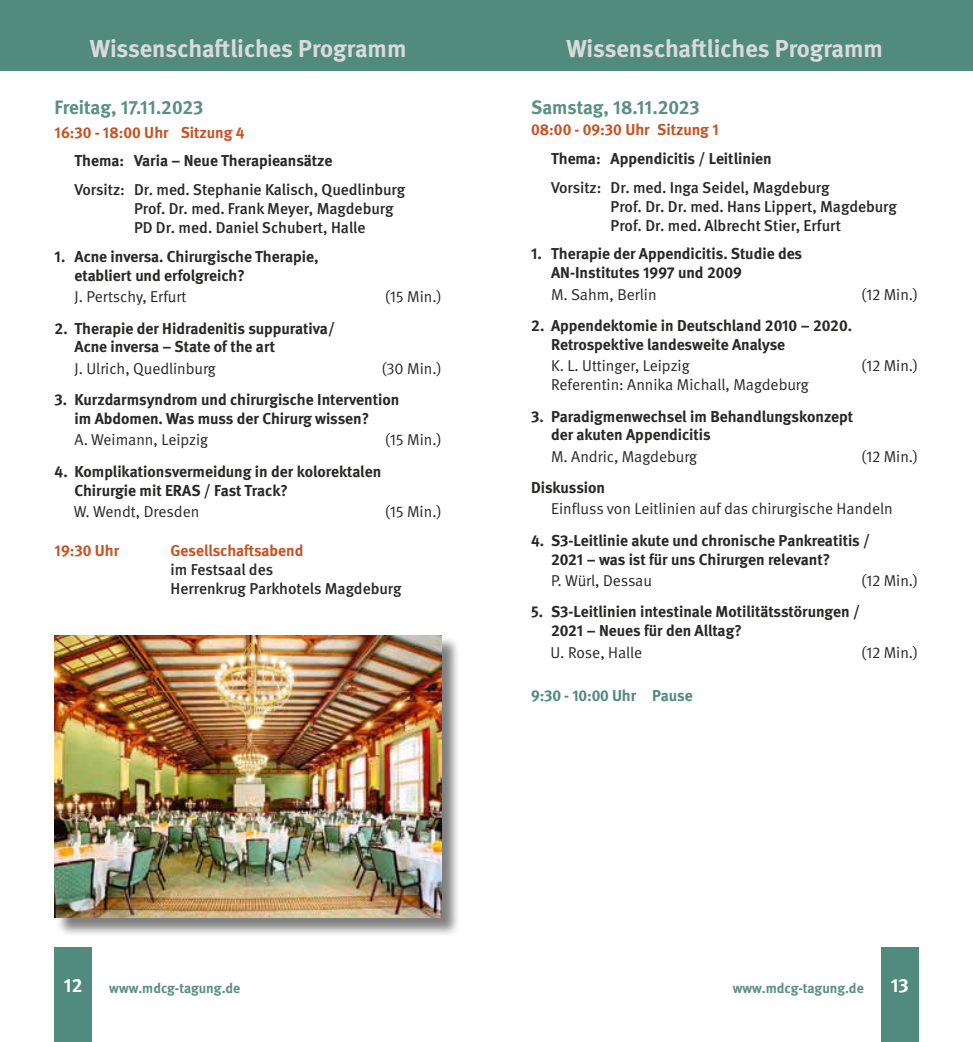
<style>
.page{position:relative;width:973px;height:1042px;background:#fff}
.page>*{position:absolute;margin:0;border:0;box-sizing:border-box;transform-origin:0 0}
.t1{font:700 24.5px "DGUV Meta";color:#dadada}
.t2{font:700 19.25px "DGUV Meta";color:#5a9083}
.t3{font:700 19.25px "DGUV Meta";color:#fff}
.t4{font:700 15.75px/18.9px "DGUV Meta";color:#282827}
.t5{font:15.75px "DGUV Meta";color:#282827}
.t6{font:500 15.75px/18.9px "DGUV Meta";color:#282827}
.t7{font:700 15.75px "DGUV Meta";color:#c65325}
.t8{font:700 15.75px "DGUV Meta";letter-spacing:-.01em;color:#508b7d}
.t9{font:700 14px "DGUV Meta";color:#5a9083}
</style>
<div class="page">
<div style="left:0;top:0;width:972px;height:71px;background:#508b7d"></div>
<div style="left:55px;top:947px;width:37px;height:95px;background:#508b7d"></div>
<div style="left:881px;top:947px;width:37px;height:95px;background:#508b7d"></div>
<div style="left:55px;top:636px;width:406px;height:300px;background:#000;opacity:.5"></div>
<img style="left:55px;top:635px;width:386px;height:283px">
<h1 class="t1" style="left:90px;top:34px;width:318px">Wissenschaftliches Programm</h1>
<h1 class="t1" style="left:566px;top:34px;width:318px">Wissenschaftliches Programm</h1>
<p class="t2" style="left:55px;top:96px;width:150px">Freitag, 17.11.2023</p>
<p class="t7" style="left:55px;top:123px;width:191px">16:30 - 18:00 Uhr Sitzung 4</p>
<p class="t4" style="left:74px;top:152px;width:259px">Thema: Varia – Neue Therapieansätze</p>
<p class="t6" style="left:134px;top:181px;width:273px;text-indent:-60px">Vorsitz: Dr. med. Stephanie Kalisch, Quedlinburg<br>Prof. Dr. med. Frank Meyer, Magdeburg<br>PD Dr. med. Daniel Schubert, Halle</p>
<p class="t4" style="left:74px;top:247px;width:245px;text-indent:-20px">1. Acne inversa. Chirurgische Therapie, etabliert und erfolgreich?</p>
<p class="t5" style="left:74px;top:288px;width:113px">J. Pertschy, Erfurt</p>
<p class="t5" style="left:385px;top:288px;width:58px">(15 Min.)</p>
<p class="t4" style="left:74px;top:319px;width:262px;text-indent:-20px">2. Therapie der Hidradenitis suppurativa/<br>Acne inversa – State of the art</p>
<p class="t5" style="left:74px;top:359px;width:143px">J. Ulrich, Quedlinburg</p>
<p class="t5" style="left:381px;top:359px;width:62px">(30 Min.)</p>
<p class="t4" style="left:74px;top:391px;width:326px;text-indent:-20px">3. Kurzdarmsyndrom und chirurgische Intervention im Abdomen. Was muss der Chirurg wissen?</p>
<p class="t5" style="left:74px;top:431px;width:135px">A. Weimann, Leipzig</p>
<p class="t5" style="left:385px;top:431px;width:58px">(15 Min.)</p>
<p class="t4" style="left:74px;top:462px;width:308px;text-indent:-20px">4. Komplikationsvermeidung in der kolorektalen<br>Chirurgie mit ERAS / Fast Track?</p>
<p class="t5" style="left:74px;top:502px;width:127px">W. Wendt, Dresden</p>
<p class="t5" style="left:385px;top:502px;width:58px">(15 Min.)</p>
<p class="t7" style="left:55px;top:541px;width:66px">19:30 Uhr</p>
<p class="t7" style="left:170px;top:541px;width:134px">Gesellschaftsabend</p>
<p class="t6" style="left:170px;top:560px;width:232px">im Festsaal des<br>Herrenkrug Parkhotels Magdeburg</p>
<p class="t2" style="left:531px;top:96px;width:170px">Samstag, 18.11.2023</p>
<p class="t7" style="left:531px;top:120px;width:189px">08:00 - 09:30 Uhr Sitzung 1</p>
<p class="t4" style="left:551px;top:149px;width:222px">Thema: Appendicitis / Leitlinien</p>
<p class="t6" style="left:610px;top:178px;width:288px;text-indent:-60px">Vorsitz: Dr. med. Inga Seidel, Magdeburg<br>Prof. Dr. Dr. med. Hans Lippert, Magdeburg<br>Prof. Dr. med. Albrecht Stier, Erfurt</p>
<p class="t4" style="left:551px;top:245px;width:252px;text-indent:-20px">1. Therapie der Appendicitis. Studie des<br>AN-Institutes 1997 und 2009</p>
<p class="t5" style="left:551px;top:285px;width:107px">M. Sahm, Berlin</p>
<p class="t5" style="left:860px;top:285px;width:59px">(12 Min.)</p>
<p class="t4" style="left:551px;top:316px;width:302px;text-indent:-20px">2. Appendektomie in Deutschland 2010 – 2020.<br>Retrospektive landesweite Analyse</p>
<p class="t5" style="left:551px;top:357px;width:140px">K. L. Uttinger, Leipzig</p>
<p class="t5" style="left:860px;top:357px;width:59px">(12 Min.)</p>
<p class="t5" style="left:551px;top:376px;width:259px">Referentin: Annika Michall, Magdeburg</p>
<p class="t4" style="left:551px;top:407px;width:304px;text-indent:-20px">3. Paradigmenwechsel im Behandlungskonzept der akuten Appendicitis</p>
<p class="t5" style="left:551px;top:447px;width:148px">M. Andric, Magdeburg</p>
<p class="t5" style="left:860px;top:447px;width:59px">(12 Min.)</p>
<p class="t4" style="left:531px;top:479px;width:75px">Diskussion</p>
<p class="t5" style="left:551px;top:500px;width:343px">Einfluss von Leitlinien auf das chirurgische Handeln</p>
<p class="t4" style="left:551px;top:531px;width:320px;text-indent:-20px">4. S3-Leitlinie akute und chronische Pankreatitis /<br>2021 – was ist für uns Chirurgen relevant?</p>
<p class="t5" style="left:551px;top:571px;width:102px">P. Würl, Dessau</p>
<p class="t5" style="left:860px;top:571px;width:59px">(12 Min.)</p>
<p class="t4" style="left:551px;top:603px;width:310px;text-indent:-20px">5. S3-Leitlinien intestinale Motilitätsstörungen /<br>2021 – Neues für den Alltag?</p>
<p class="t5" style="left:550px;top:643px;width:93px">U. Rose, Halle</p>
<p class="t5" style="left:860px;top:643px;width:59px">(12 Min.)</p>
<p class="t8" style="left:531px;top:686px;width:163px">9:30 - 10:00 Uhr Pause</p>
<p class="t3" style="left:64px;top:974px;width:20px">12</p>
<p class="t9" style="left:109px;top:979px;width:133px">www.mdcg-tagung.de</p>
<p class="t9" style="left:732px;top:979px;width:133px">www.mdcg-tagung.de</p>
<p class="t3" style="left:890px;top:974px;width:20px">13</p>
</div>
